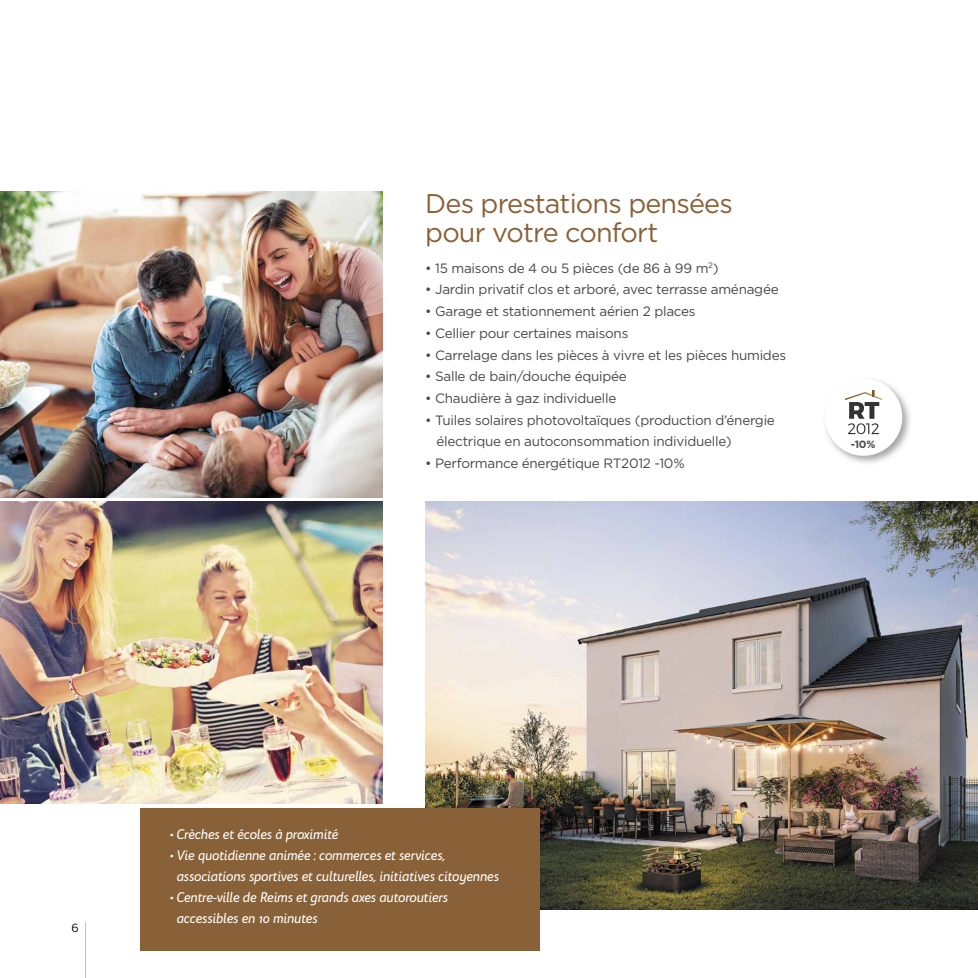
<style>
.page{position:relative;width:978px;height:978px;background:#fff}
.page>*{position:absolute;margin:0;border:0;box-sizing:border-box;transform-origin:0 0}
.t1{font:27px/28.8px "Gotham";letter-spacing:-.03em;color:#896138}
.t2{font:13.5px/21.8px "Gotham";letter-spacing:-.02em;color:#484848}
.t3{font:italic 500 13.5px/21px "Bw Quinta Pro";letter-spacing:-.02em;color:#fff}
.t4{font:12px "Seven One Eight";color:#000}
.t5{font:700 10.5px "Gotham";color:#484848}
</style>
<div class="page">
<img style="left:425px;top:502px;width:553px;height:408px">
<img style="left:0;top:191px;width:383px;height:306px">
<img style="left:0;top:502px;width:383px;height:302px">
<hr style="left:85px;top:923px;width:1px;height:55px;background:#c2bfac">
<div style="left:140px;top:808px;width:400px;height:142px;background:#896138"></div>
<img style="left:825px;top:379px;width:85px;height:84px">
<div style="left:825px;top:378px;width:77px;height:78px;background:#fff;border-radius:50%"></div>
<svg style="left:845px;top:390px;width:37px;height:44px"></svg>
<h1 class="t1" style="left:425px;top:188px;width:309px">Des prestations pensées pour votre confort</h1>
<p class="t2" style="left:425px;top:257px;width:295px">• 15 maisons de 4 ou 5 pièces (de 86 à 99 m<sup>2</sup>)</p>
<p class="t2" style="left:425px;top:278px;width:355px">• Jardin privatif clos et arboré, avec terrasse aménagée</p>
<p class="t2" style="left:425px;top:300px;width:272px">• Garage et stationnement aérien 2 places</p>
<p class="t2" style="left:425px;top:322px;width:205px">• Cellier pour certaines maisons</p>
<p class="t2" style="left:425px;top:344px;width:362px">• Carrelage dans les pièces à vivre et les pièces humides</p>
<p class="t2" style="left:425px;top:365px;width:203px">• Salle de bain/douche équipée</p>
<p class="t2" style="left:425px;top:387px;width:193px">• Chaudière à gaz individuelle</p>
<p class="t2" style="left:437px;top:409px;width:340px;text-indent:-11px">• Tuiles solaires photovoltaïques (production d’énergie électrique en autoconsommation individuelle)</p>
<p class="t2" style="left:425px;top:452px;width:261px">• Performance énergétique RT2012 -10%</p>
<p class="t5" style="left:851px;top:437px;width:26px">-10%</p>
<p class="t4" style="left:71px;top:920px;width:9px">6</p>
<p class="t3" style="left:170px;top:824px;width:170px">• Crèches et écoles à proximité</p>
<p class="t3" style="left:177px;top:845px;width:324px;text-indent:-7px">• Vie quotidienne animée : commerces et services, associations sportives et culturelles, initiatives citoyennes</p>
<p class="t3" style="left:177px;top:887px;width:273px;text-indent:-7px">• Centre-ville de Reims et grands axes autoroutiers accessibles en 10 minutes</p>
</div>
